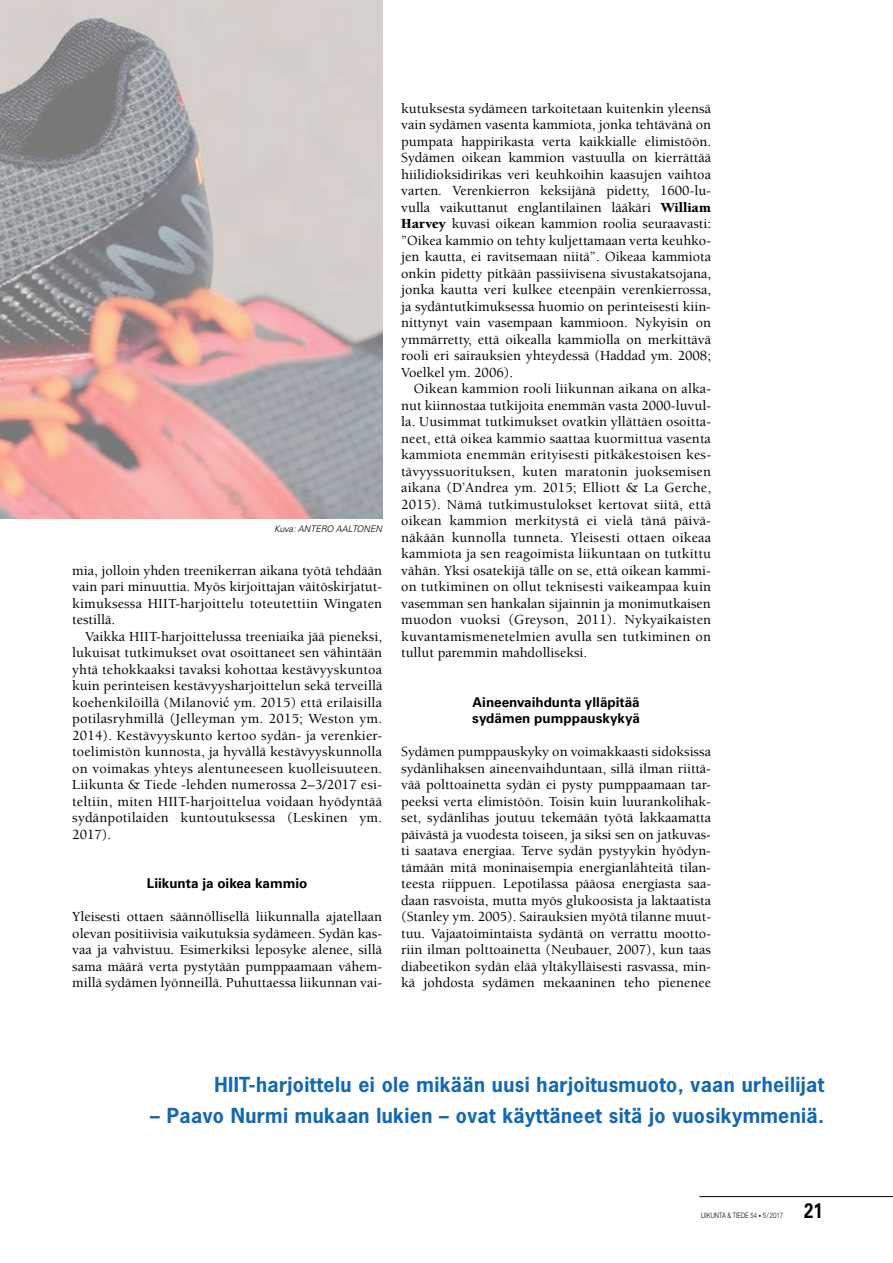
<style>
.page{position:relative;width:893px;height:1263px;background:#fff}
.page>*{position:absolute;margin:0;border:0;box-sizing:border-box;transform-origin:0 0}
.t1{font:700 21px "Univers";color:#000;scale:.8 1}
.t2{font:700 19.5px "News Gothic";letter-spacing:.02em;color:#1268b3}
.t3{font:500 14.25px/16.5px "Berkeley";color:#000;text-align:justify}
.t4{font:700 13.5px/16.5px "Univers";color:#000}
.t5{font:italic 300 9px "Univers";color:#000}
.t6{font:300 7.5px "Helvetica Neue";color:#000;scale:.8 1}
.s1{font-family:"Times New Roman";font-weight:400}
.s2{font-weight:900}
.s3{font-size:6px}
</style>
<div class="page">
<img style="left:0;top:0;width:382px;height:519px">
<hr style="left:699px;top:1196px;width:194px;height:1px;background:#000">
<p class="t5" style="left:274px;top:524px;width:110px">Kuva: ANTERO AALTONEN</p>
<p class="t3" style="left:72px;top:562px;width:311px">mia, jolloin yhden treenikerran aikana työtä tehdään vain pari minuuttia. Myös kirjoittajan väitöskirjatut&shy;kimuksessa HIIT-harjoittelu toteutettiin Wingaten testillä.</p>
<p class="t3" style="left:72px;top:628px;width:312px;text-indent:13px">Vaikka HIIT-harjoittelussa treeniaika jää pieneksi, lukuisat tutkimukset ovat osoittaneet sen vähintään yhtä tehokkaaksi tavaksi kohottaa kestävyyskuntoa kuin perinteisen kestävyysharjoittelun sekä terveillä koehenkilöillä (Milanovi<span class="s1">ć</span> ym. 2015) että erilaisilla potilasryhmillä (Jelleyman ym. 2015; Weston ym.<br>2014). Kestävyyskunto kertoo sydän- ja verenkier&shy;toelimistön kunnosta, ja hyvällä kestävyyskunnolla on voimakas yhteys alentuneeseen kuolleisuuteen.<br>Liikunta &amp; Tiede -lehden numerossa 2–3/2017 esi&shy;teltiin, miten HIIT-harjoittelua voidaan hyödyntää sydänpotilaiden kuntoutuksessa (Leskinen ym.<br>2017).</p>
<p class="t4" style="left:147px;top:875px;width:162px">Liikunta ja oikea kammio</p>
<p class="t3" style="left:72px;top:909px;width:311px">Yleisesti ottaen säännöllisellä liikunnalla ajatellaan olevan positiivisia vaikutuksia sydämeen. Sydän kas&shy;vaa ja vahvistuu. Esimerkiksi leposyke alenee, sillä sama määrä verta pystytään pumppaamaan vähem&shy;millä sydämen lyönneillä. Puhuttaessa liikunnan vai-</p>
<p class="t3" style="left:401px;top:100px;width:311px">kutuksesta sydämeen tarkoitetaan kuitenkin yleensä vain sydämen vasenta kammiota, jonka tehtävänä on pumpata happirikasta verta kaikkialle elimistöön.<br>Sydämen oikean kammion vastuulla on kierrättää hiilidioksidirikas veri keuhkoihin kaasujen vaihtoa varten. Verenkierron keksijänä pidetty, 1600-lu&shy;vulla vaikuttanut englantilainen lääkäri <span class="s2">William Harvey</span> kuvasi oikean kammion roolia seuraavasti: ”Oikea kammio on tehty kuljettamaan verta keuhko&shy;jen kautta, ei ravitsemaan niitä”. Oikeaa kammiota onkin pidetty pitkään passiivisena sivustakatsojana, jonka kautta veri kulkee eteenpäin verenkierrossa, ja sydäntutkimuksessa huomio on perinteisesti kiin&shy;nittynyt vain vasempaan kammioon. Nykyisin on ymmärretty, että oikealla kammiolla on merkittävä rooli eri sairauksien yhteydessä (Haddad ym. 2008; Voelkel ym. 2006).</p>
<p class="t3" style="left:401px;top:381px;width:311px;text-indent:13px">Oikean kammion rooli liikunnan aikana on alka&shy;nut kiinnostaa tutkijoita enemmän vasta 2000-luvul&shy;la. Uusimmat tutkimukset ovatkin yllättäen osoitta&shy;neet, että oikea kammio saattaa kuormittua vasenta kammiota enemmän erityisesti pitkäkestoisen kes&shy;tävyyssuorituksen, kuten maratonin juoksemisen aikana (D’Andrea ym. 2015; Elliott &amp; La Gerche, 2015). Nämä tutkimustulokset kertovat siitä, että oikean kammion merkitystä ei vielä tänä päivä&shy;näkään kunnolla tunneta. Yleisesti ottaen oikeaa kammiota ja sen reagoimista liikuntaan on tutkittu vähän. Yksi osatekijä tälle on se, että oikean kammi&shy;on tutkiminen on ollut teknisesti vaikeampaa kuin vasemman sen hankalan sijainnin ja monimutkaisen muodon vuoksi (Greyson, 2011). Nykyaikaisten kuvantamismenetelmien avulla sen tutkiminen on tullut paremmin mahdolliseksi.</p>
<p class="t4" style="left:472px;top:694px;width:169px">Aineenvaihdunta ylläpitää sydämen pumppauskykyä</p>
<p class="t3" style="left:401px;top:744px;width:311px">Sydämen pumppauskyky on voimakkaasti sidoksissa sydänlihaksen aineenvaihduntaan, sillä ilman riittä&shy;vää polttoainetta sydän ei pysty pumppaamaan tar&shy;peeksi verta elimistöön. Toisin kuin luurankolihak&shy;set, sydänlihas joutuu tekemään työtä lakkaamatta päivästä ja vuodesta toiseen, ja siksi sen on jatkuvas&shy;ti saatava energiaa. Terve sydän pystyykin hyödyn&shy;tämään mitä moninaisempia energianlähteitä tilan&shy;teesta riippuen. Lepotilassa pääosa energiasta saa&shy;daan rasvoista, mutta myös glukoosista ja laktaatista (Stanley ym. 2005). Sairauksien myötä tilanne muut&shy;tuu. Vajaatoimintaista sydäntä on verrattu mootto&shy;riin ilman polttoainetta (Neubauer, 2007), kun taas diabeetikon sydän elää yltäkylläisesti rasvassa, min&shy;kä johdosta sydämen mekaaninen teho pienenee</p>
<h2 class="t2" style="left:215px;top:1071px;width:611px">HIIT-harjoittelu ei ole mikään uusi harjoitusmuoto, vaan urheilijat</h2>
<h2 class="t2" style="left:150px;top:1103px;width:675px">– Paavo Nurmi mukaan lukien – ovat käyttäneet sitä jo vuosikymmeniä.</h2>
<p class="t6" style="left:701px;top:1211px;width:104px">LIIKUNTA &amp; TIEDE 54 <span class="s3">•</span> 5/2017</p>
<h1 class="t1" style="left:804px;top:1199px;width:25px">21</h1>
</div>
